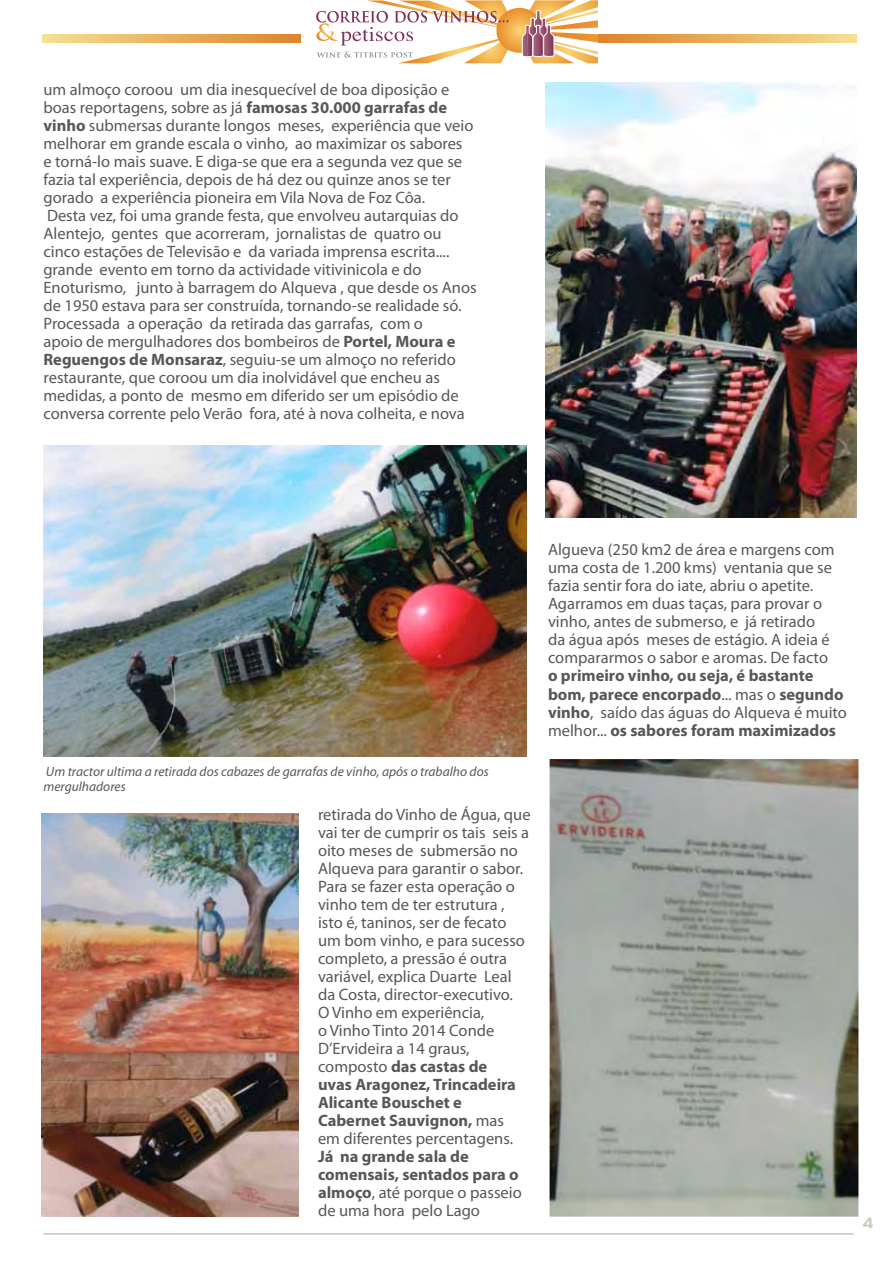
<style>
.page{position:relative;width:893px;height:1263px;background:#fff}
.page>*{position:absolute;margin:0;border:0;box-sizing:border-box;transform-origin:0 0}
.t1{font:16.5px/18px "Myriad Pro";color:#565858}
.t2{font:700 16.5px/18px "Myriad Pro";color:#565858}
.t3{font:700 15px "Copperplate Gothic";color:#c8c8b7}
.t4{font:italic 13.5px/15px "Myriad Pro";color:#565858}
.s1{font-weight:700}
.s2{font-weight:400}
</style>
<div class="page">
<hr style="left:44px;top:1233px;width:810px;height:2px;background:#c8c8b7">
<svg style="left:316px;top:0;width:282px;height:63px"></svg>
<svg style="left:598px;top:34px;width:258px;height:8px;background:#e9b05d"></svg>
<svg style="left:42px;top:34px;width:258px;height:8px;background:#e9b15d"></svg>
<img style="left:546px;top:83px;width:310px;height:434px">
<img style="left:550px;top:759px;width:308px;height:458px">
<img style="left:42px;top:813px;width:256px;height:404px">
<img style="left:44px;top:445px;width:482px;height:312px">
<p class="t1" style="left:44px;top:80px;width:435px">um almoço coroou um dia inesquecível de boa diposição e boas reportagens, sobre as já <span class="s1">famosas 30.000 garrafas de vinho</span> submersas durante longos meses, experiência que veio melhorar em grande escala o vinho, ao maximizar os sabores<br>e torná-lo mais suave. E diga-se que era a segunda vez que se fazia tal experiência, depois de há dez ou quinze anos se ter gorado a experiência pioneira em Vila Nova de Foz Côa.<br>Desta vez, foi uma grande festa, que envolveu autarquias do Alentejo, gentes que acorreram, jornalistas de quatro ou cinco estações de Televisão e da variada imprensa escrita.... grande evento em torno da actividade vitivinicola e do Enoturismo, junto à barragem do Alqueva , que desde os Anos de 1950 estava para ser construída, tornando-se realidade só.<br>Processada a operação da retirada das garrafas, com o<br>apoio de mergulhadores dos bombeiros de <span class="s1">Portel, Moura e Reguengos de Monsaraz</span>, seguiu-se um almoço no referido restaurante, que coroou um dia inolvidável que encheu as medidas, a ponto de mesmo em diferido ser um episódio de conversa corrente pelo Verão fora, até à nova colheita, e nova</p>
<p class="t4" style="left:44px;top:763px;width:447px">Um tractor ultima a retirada dos cabazes de garrafas de vinho, após o trabalho dos mergulhadores</p>
<p class="t1" style="left:318px;top:805px;width:214px">retirada do Vinho de Água, que vai ter de cumprir os tais seis a oito meses de submersão no<br>Alqueva para garantir o sabor.<br>Para se fazer esta operação o vinho tem de ter estrutura , isto é, taninos, ser de fecato um bom vinho, e para sucesso completo, a pressão é outra variável, explica Duarte Leal da Costa, director-executivo.<br>O Vinho em experiência,<br>o Vinho Tinto 2014 Conde<br>D’Ervideira a 14 graus, composto <span class="s1">das castas de<br>uvas Aragonez, Trincadeira<br>Alicante Bouschet e<br>Cabernet Sauvignon,</span> mas<br>em diferentes percentagens.</p>
<p class="t2" style="left:318px;top:1147px;width:205px">Já na grande sala de comensais, sentados para o almoço<span class="s2">, até porque o passeio de uma hora pelo Lago</span></p>
<p class="t1" style="left:548px;top:541px;width:288px">Algueva (250 km2 de área e margens com uma costa de 1.200 kms) ventania que se fazia sentir fora do iate, abriu o apetite.<br>Agarramos em duas taças, para provar o vinho, antes de submerso, e já retirado da água após meses de estágio. A ideia é compararmos o sabor e aromas. De facto</p>
<p class="t2" style="left:548px;top:666px;width:300px">o primeiro vinho, ou seja, é bastante bom, parece encorpado<span class="s2">... mas o</span> segundo vinho<span class="s2">, saído das águas do Alqueva é muito melhor...</span> os sabores foram maximizados</p>
<p class="t3" style="left:862px;top:1215px;width:12px">4</p>
</div>
